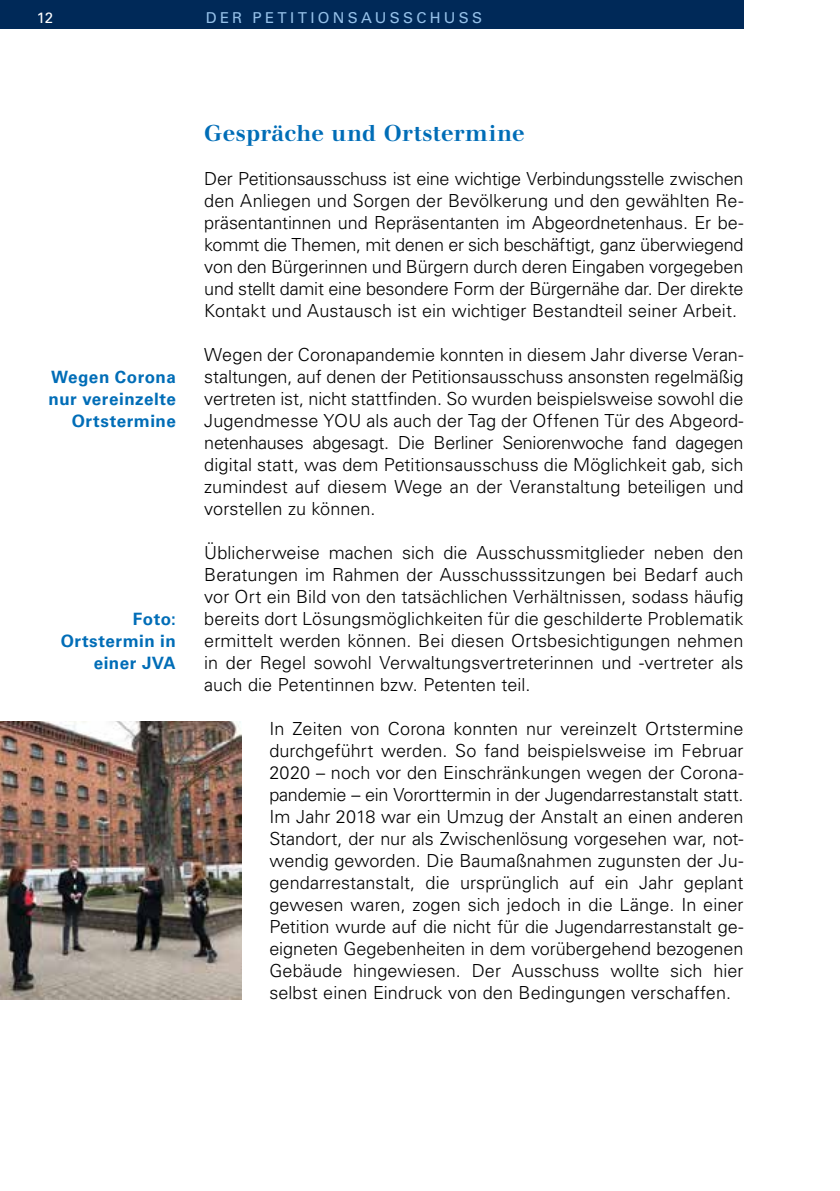
<style>
.page{position:relative;width:840px;height:1191px;background:#fff}
.page>*{position:absolute;margin:0;border:0;box-sizing:border-box;transform-origin:0 0}
.t1{font:500 24px "Walbaum Buc T";letter-spacing:.02em;color:#006db7}
.t2{font:300 18px/22px "Univers";letter-spacing:.005em;color:#000;text-align:justify}
.t3{font:700 17px/22px "Univers";letter-spacing:.03em;color:#006db7;text-align:right}
.t4{font:15px "Univers";letter-spacing:.22em;color:#95c0e8}
.t5{font:15px "Univers";color:#fff}
</style>
<div class="page">
<div style="left:0;top:0;width:743px;height:28px;background:#002958"></div>
<img style="left:0;top:722px;width:241px;height:277px">
<p class="t5" style="left:37px;top:8px;width:18px">12</p>
<p class="t4" style="left:206px;top:8px;width:278px">DER PETITIONSAUSSCHUSS</p>
<p class="t3" style="left:48px;top:366px;width:129px">Wegen Corona nur vereinzelte<br>Ortstermine</p>
<p class="t3" style="left:61px;top:608px;width:117px">Foto:<br>Ortstermin in einer JVA</p>
<h1 class="t1" style="left:204px;top:120px;width:322px">Gespräche und Ortstermine</h1>
<p class="t2" style="left:204px;top:168px;width:540px">Der Petitionsausschuss ist eine wichtige Verbindungsstelle zwischen den Anliegen und Sorgen der Bevölkerung und den gewählten Re&shy;präsentantinnen und Repräsentanten im Abgeordnetenhaus. Er be&shy;kommt die Themen, mit denen er sich beschäftigt, ganz überwiegend von den Bürgerinnen und Bürgern durch deren Eingaben vorgegeben und stellt damit eine besondere Form der Bürgernähe dar. Der direkte Kontakt und Austausch ist ein wichtiger Bestandteil seiner Arbeit.</p>
<p class="t2" style="left:204px;top:344px;width:540px">Wegen der Coronapandemie konnten in diesem Jahr diverse Veran&shy;staltungen, auf denen der Petitionsausschuss ansonsten regelmäßig vertreten ist, nicht stattfinden. So wurden beispielsweise sowohl die Jugendmesse YOU als auch der Tag der Offenen Tür des Abgeord&shy;netenhauses abgesagt. Die Berliner Seniorenwoche fand dagegen digital statt, was dem Petitionsausschuss die Möglichkeit gab, sich zumindest auf diesem Wege an der Veranstaltung beteiligen und vorstellen zu können.</p>
<p class="t2" style="left:204px;top:542px;width:540px">Üblicherweise machen sich die Ausschussmitglieder neben den Beratungen im Rahmen der Ausschusssitzungen bei Bedarf auch vor Ort ein Bild von den tatsächlichen Verhältnissen, sodass häufig bereits dort Lösungsmöglichkeiten für die geschilderte Problematik ermittelt werden können. Bei diesen Ortsbesichtigungen nehmen in der Regel sowohl Verwaltungsvertreterinnen und -vertreter als auch die Petentinnen bzw. Petenten teil.</p>
<p class="t2" style="left:269px;top:718px;width:475px">In Zeiten von Corona konnten nur vereinzelt Ortstermine durchgeführt werden. So fand beispielsweise im Februar 2020 – noch vor den Einschränkungen wegen der Corona&shy;pandemie – ein Vororttermin in der Jugendarrestanstalt statt.<br>Im Jahr 2018 war ein Umzug der Anstalt an einen anderen Standort, der nur als Zwischenlösung vorgesehen war, not&shy;wendig geworden. Die Baumaßnahmen zugunsten der Ju&shy;gendarrestanstalt, die ursprünglich auf ein Jahr geplant gewesen waren, zogen sich jedoch in die Länge. In einer Petition wurde auf die nicht für die Jugendarrestanstalt ge&shy;eigneten Gegebenheiten in dem vorübergehend bezogenen Gebäude hingewiesen. Der Ausschuss wollte sich hier selbst einen Eindruck von den Bedingungen verschaffen.</p>
</div>
